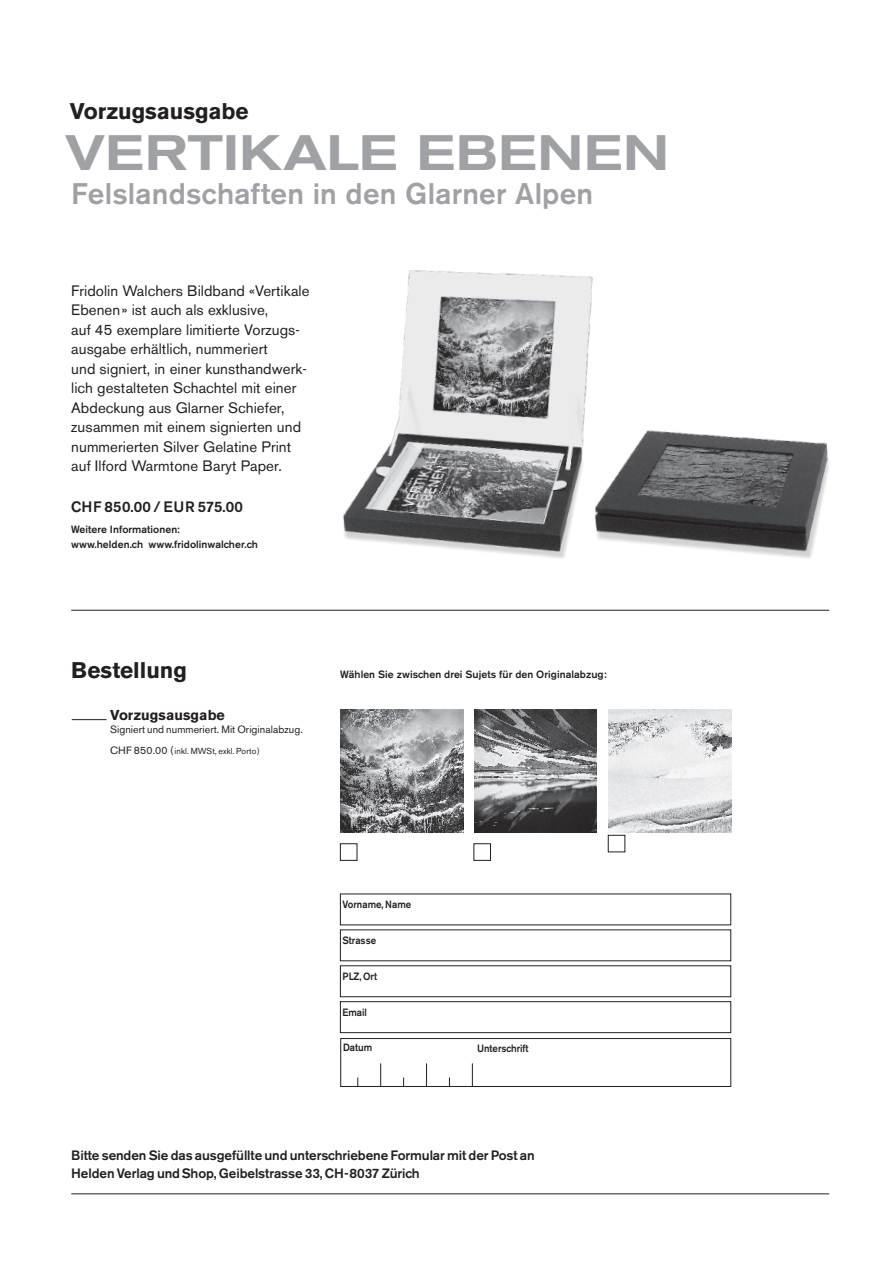
<style>
.page{position:relative;width:893px;height:1263px;background:#fff}
.page>*{position:absolute;margin:0;border:0;box-sizing:border-box;transform-origin:0 0}
.t1{font:500 expanded 49.35px "Akzidenz Grotesk BE";color:#a0a1a5}
.t2{font:500 29.55px "Akzidenz Grotesk BE";letter-spacing:.01em;color:#a0a1a5}
.t3{font:700 22.5px "Akzidenz Grotesk BE";letter-spacing:-.005em;color:#231f20}
.t4{font:15px/19.5px "Akzidenz Grotesk BE";letter-spacing:.005em;color:#231f20}
.t5{font:500 15px "Akzidenz Grotesk BE";letter-spacing:.015em;color:#231f20}
.t6{font:700 14.25px "Akzidenz Grotesk BE";letter-spacing:.005em;color:#231f20}
.t7{font:500 13.5px/18px "Akzidenz Grotesk BE";letter-spacing:-.005em;color:#231f20}
.t8{font:500 10.5px/15px "Akzidenz Grotesk BE";letter-spacing:.005em;color:#231f20}
.t9{font:500 10.5px "Akzidenz Grotesk BE";letter-spacing:.005em;color:#231f20;scale:.92 1}
.t10{font:10.5px "Akzidenz Grotesk BE";letter-spacing:.01em;color:#231f20}
.t11{font:8.7px "Akzidenz Grotesk BE";letter-spacing:.01em;color:#231f20}
.s1{font-size:10.5px}
</style>
<div class="page">
<img style="left:343px;top:270px;width:250px;height:288px">
<img style="left:581px;top:411px;width:248px;height:148px">
<div style="left:340px;top:965px;width:391px;height:32px;border:1px solid #231f20"></div>
<div style="left:340px;top:1001px;width:391px;height:32px;border:1px solid #231f20"></div>
<div style="left:340px;top:1038px;width:391px;height:49px;border:1px solid #231f20"></div>
<svg style="left:380px;top:1063px;width:1px;height:23px"></svg>
<svg style="left:426px;top:1063px;width:1px;height:23px"></svg>
<svg style="left:472px;top:1063px;width:1px;height:23px"></svg>
<hr style="left:72px;top:719px;width:35px;height:1px;background:#231f20">
<img style="left:340px;top:709px;width:123px;height:124px">
<img style="left:474px;top:710px;width:123px;height:123px">
<img style="left:609px;top:710px;width:122px;height:123px">
<div style="left:340px;top:843px;width:17px;height:17px;background:#fff;border:1px solid #231f20"></div>
<div style="left:474px;top:843px;width:17px;height:17px;background:#fff;border:1px solid #231f20"></div>
<div style="left:608px;top:835px;width:17px;height:17px;background:#fff;border:1px solid #231f20"></div>
<hr style="left:71px;top:610px;width:758px;height:1px;background:#231f20">
<hr style="left:71px;top:1193px;width:758px;height:1px;background:#231f20">
<h3 class="t3" style="left:70px;top:98px;width:180px">Vorzugsausgabe</h3>
<h1 class="t1" style="left:65px;top:124px;width:606px">VERTIKALE EBENEN</h1>
<h2 class="t2" style="left:71px;top:176px;width:524px">Felslandschaften in den Glarner Alpen</h2>
<p class="t4" style="left:71px;top:281px;width:240px">Fridolin Walchers Bildband «Vertikale Ebenen» ist auch als exklusive,<br>auf 45 exemplare limitierte Vorzugs&shy;ausgabe erhältlich, nummeriert<br>und signiert, in einer kunsthandwerk&shy;lich gestalteten Schachtel mit einer Abdeckung aus Glarner Schiefer, zusammen mit einem signierten und nummerierten Silver Gelatine Print auf Ilford Warmtone Baryt Paper.</p>
<p class="t5" style="left:71px;top:497px;width:173px">CHF 850.00 / EUR 575.00</p>
<p class="t8" style="left:71px;top:522px;width:188px">Weitere Informationen:<br>www.helden.ch www.fridolinwalcher.ch</p>
<h3 class="t3" style="left:71px;top:657px;width:117px">Bestellung</h3>
<p class="t8" style="left:340px;top:667px;width:268px">Wählen Sie zwischen drei Sujets für den Originalabzug:</p>
<p class="t6" style="left:110px;top:707px;width:116px">Vorzugsausgabe</p>
<p class="t10" style="left:110px;top:723px;width:194px">Signiert und nummeriert. Mit Originalabzug.</p>
<p class="t11" style="left:110px;top:746px;width:151px"><span class="s1">CHF 850.00 (</span>inkl. MWSt, exkl. Porto)</p>
<p class="t9" style="left:342px;top:898px;width:76px">Vorname, Name</p>
<p class="t9" style="left:342px;top:933px;width:38px">Strasse</p>
<p class="t9" style="left:342px;top:969px;width:39px">PLZ, Ort</p>
<p class="t9" style="left:342px;top:1005px;width:28px">Email</p>
<p class="t9" style="left:343px;top:1040px;width:33px">Datum</p>
<p class="t9" style="left:477px;top:1042px;width:58px">Unterschrift</p>
<p class="t7" style="left:71px;top:1146px;width:465px">Bitte senden Sie das ausgefüllte und unterschriebene Formular mit der Post an<br>Helden Verlag undShop, Geibelstrasse 33, CH-8037 Zürich</p>
</div>
